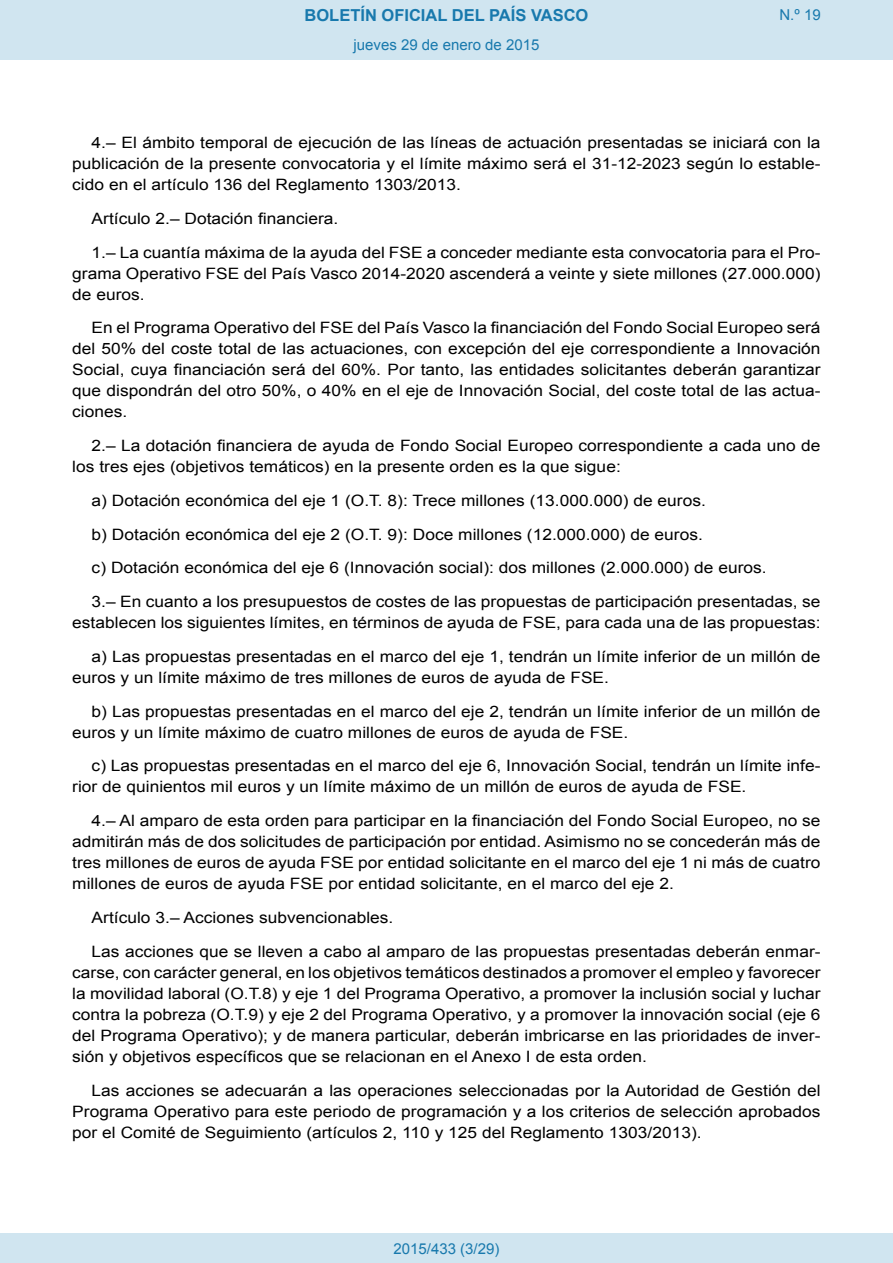
<style>
.page{position:relative;width:893px;height:1263px;background:#fff}
.page>*{position:absolute;margin:0;border:0;box-sizing:border-box;transform-origin:0 0}
.t1{font:700 16.5px "Arial";color:#1879ad}
.BOPVDetalle{font:15.6px/21px "Arial";color:#000;text-align:justify;scale:1.11 1}
.Paginacion_Centro{font:15px "Arial";color:#1879ad}
</style>
<div class="page">
<div style="left:0;top:0;width:893px;height:60px;background:#d0e5f0"></div>
<div style="left:0;top:1233px;width:893px;height:30px;background:#d0e5f0"></div>
<p class="t1" style="left:305px;top:4px;width:285px">BOLETÍN OFICIAL DEL PAÍS VASCO</p>
<p class="Paginacion_Centro" style="left:353px;top:35px;width:187px">jueves 29 de enero de 2015</p>
<p class="Paginacion_Centro" style="left:779px;top:5px;width:43px">N.º 19</p>
<p class="BOPVDetalle" style="left:72px;top:132px;width:676px;text-indent:19px">4.– El ámbito temporal de ejecución de las líneas de actuación presentadas se iniciará con la publicación de la presente convocatoria y el límite máximo será el 31-12-2023 según lo estable&shy;cido en el artículo 136 del Reglamento 1303/2013.</p>
<p class="BOPVDetalle" style="left:92px;top:208px;width:224px">Artículo 2.– Dotación financiera.</p>
<p class="BOPVDetalle" style="left:72px;top:242px;width:676px;text-indent:19px">1.– La cuantía máxima de la ayuda del FSE a conceder mediante esta convocatoria para el Pro&shy;grama Operativo FSE del País Vasco 2014-2020 ascenderá a veinte y siete millones (27.000.000) de euros.</p>
<p class="BOPVDetalle" style="left:72px;top:318px;width:676px;text-indent:19px">En el Programa Operativo del FSE del País Vasco la financiación del Fondo Social Europeo será del 50% del coste total de las actuaciones, con excepción del eje correspondiente a Innovación Social, cuya financiación será del 60%. Por tanto, las entidades solicitantes deberán garantizar que dispondrán del otro 50%, o 40% en el eje de Innovación Social, del coste total de las actua&shy;ciones.</p>
<p class="BOPVDetalle" style="left:72px;top:435px;width:675px;text-indent:19px">2.– La dotación financiera de ayuda de Fondo Social Europeo correspondiente a cada uno de los tres ejes (objetivos temáticos) en la presente orden es la que sigue:</p>
<p class="BOPVDetalle" style="left:92px;top:490px;width:555px">a) Dotación económica del eje 1 (O.T. 8): Trece millones (13.000.000) de euros.</p>
<p class="BOPVDetalle" style="left:92px;top:524px;width:552px">b) Dotación económica del eje 2 (O.T. 9): Doce millones (12.000.000) de euros.</p>
<p class="BOPVDetalle" style="left:92px;top:558px;width:610px">c) Dotación económica del eje 6 (Innovación social): dos millones (2.000.000) de euros.</p>
<p class="BOPVDetalle" style="left:72px;top:591px;width:676px;text-align:right">3.– En cuanto a los presupuestos de costes de las propuestas de participación presentadas, se establecen los siguientes límites, en términos de ayuda de FSE, para cada una de las propuestas:</p>
<p class="BOPVDetalle" style="left:72px;top:646px;width:676px;text-indent:19px">a) Las propuestas presentadas en el marco del eje 1, tendrán un límite inferior de un millón de euros y un límite máximo de tres millones de euros de ayuda de FSE.</p>
<p class="BOPVDetalle" style="left:72px;top:701px;width:676px;text-indent:19px">b) Las propuestas presentadas en el marco del eje 2, tendrán un límite inferior de un millón de euros y un límite máximo de cuatro millones de euros de ayuda de FSE.</p>
<p class="BOPVDetalle" style="left:72px;top:756px;width:676px;text-indent:19px">c) Las propuestas presentadas en el marco del eje 6, Innovación Social, tendrán un límite infe&shy;rior de quinientos mil euros y un límite máximo de un millón de euros de ayuda de FSE.</p>
<p class="BOPVDetalle" style="left:72px;top:810px;width:676px;text-indent:19px">4.– Al amparo de esta orden para participar en la financiación del Fondo Social Europeo, no se admitirán más de dos solicitudes de participación por entidad. Asimismo no se concederán más de tres millones de euros de ayuda FSE por entidad solicitante en el marco del eje 1 ni más de cuatro millones de euros de ayuda FSE por entidad solicitante, en el marco del eje 2.</p>
<p class="BOPVDetalle" style="left:92px;top:907px;width:273px">Artículo 3.– Acciones subvencionables.</p>
<p class="BOPVDetalle" style="left:72px;top:941px;width:676px;text-indent:19px">Las acciones que se lleven a cabo al amparo de las propuestas presentadas deberán enmar&shy;carse, con carácter general, en los objetivos temáticos destinados a promover el empleo y favorecer la movilidad laboral (O.T.8) y eje 1 del Programa Operativo, a promover la inclusión social y luchar contra la pobreza (O.T.9) y eje 2 del Programa Operativo, y a promover la innovación social (eje 6 del Programa Operativo); y de manera particular, deberán imbricarse en las prioridades de inver&shy;sión y objetivos específicos que se relacionan en el Anexo I de esta orden.</p>
<p class="BOPVDetalle" style="left:72px;top:1080px;width:676px;text-indent:19px">Las acciones se adecuarán a las operaciones seleccionadas por la Autoridad de Gestión del Programa Operativo para este periodo de programación y a los criterios de selección aprobados por el Comité de Seguimiento (artículos 2, 110 y 125 del Reglamento 1303/2013).</p>
<p class="Paginacion_Centro" style="left:393px;top:1238px;width:107px">2015/433 (3/29)</p>
</div>
